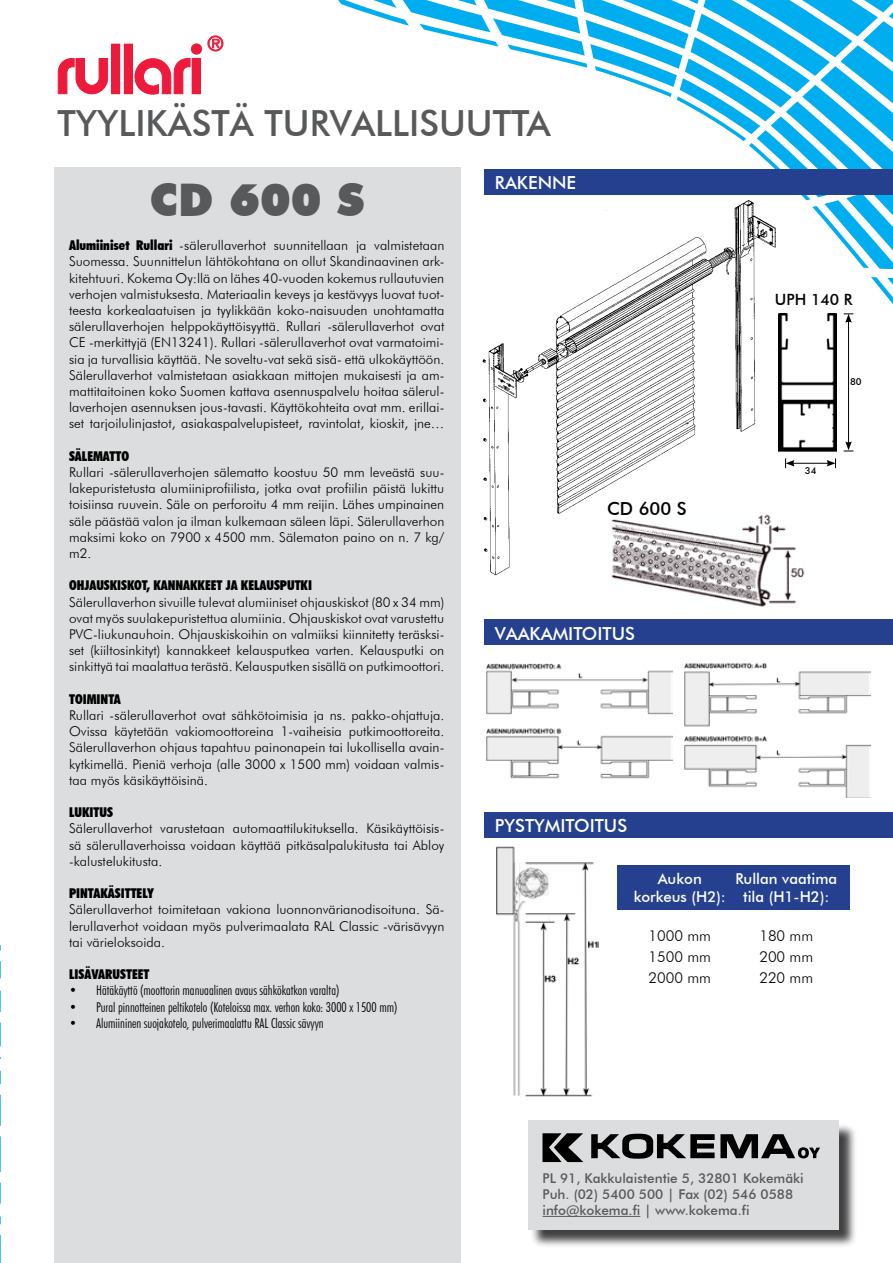
<style>
.page{position:relative;width:893px;height:1263px;background:#fff}
.page>*{position:absolute;margin:0;border:0;box-sizing:border-box;transform-origin:0 0}
.t1{font:900 45px "Futura BT";color:#58595b}
.t2{font:500 36px "Futura BT";color:#58595b}
.t3{font:500 18px "Futura BT";color:#fff}
.t4{font:500 18px "Futura BT";color:#000}
.t5{font:500 15.6px "Futura BT";color:#000}
.t6{font:500 15px/18px "Futura BT";color:#fff;text-align:center}
.t7{font:300 15px/21px "Futura BT";color:#000;text-align:justify}
.t8{font:300 13.5px/16.2px "Futura BT";color:#000;text-align:justify}
.t9{font:300 condensed 13.5px "Futura BT";color:#000}
.t10{font:500 13.5px/16.2px "Futura BT";color:#58595b}
.t11{font:900 condensed 13.5px "Futura BT";color:#000}
.t12{font:500 9.6px "Futura BT";color:#000}
.s1{font-weight:900;font-stretch:condensed}
</style>
<div class="page">
<svg style="left:338px;top:0;width:555px;height:177px"></svg>
<svg style="left:58px;top:58px;width:50px;height:36px"></svg>
<div style="left:112px;top:44px;width:8px;height:50px;background:#ed1a3b"></div>
<div style="left:111px;top:44px;width:9px;height:50px;border:1px solid #ed1a3b"></div>
<div style="left:124px;top:44px;width:8px;height:50px;background:#ed1a3b"></div>
<div style="left:124px;top:44px;width:9px;height:50px;border:1px solid #ed1a3b"></div>
<svg style="left:135px;top:58px;width:55px;height:36px"></svg>
<div style="left:162px;top:76px;width:9px;height:18px;border:1px solid #ed1a3b"></div>
<div style="left:192px;top:58px;width:8px;height:36px;background:#ed1a3b"></div>
<div style="left:191px;top:44px;width:11px;height:10px;background:#ed1a3b;border:1px solid #ed1a3b;border-radius:50%"></div>
<svg style="left:208px;top:36px;width:15px;height:15px"></svg>
<div style="left:530px;top:1123px;width:328px;height:125px;background:#000;opacity:.75"></div>
<div style="left:528px;top:1120px;width:311px;height:109px;background:#dcddde"></div>
<svg style="left:542px;top:1133px;width:41px;height:29px"></svg>
<svg style="left:591px;top:1134px;width:229px;height:25px"></svg>
<hr style="left:542px;top:1216px;width:98px;height:1px;background:#58595b">
<div style="left:54px;top:168px;width:406px;height:1095px;background:#dcddde"></div>
<div style="left:484px;top:811px;width:409px;height:26px;background:#25408f"></div>
<img style="left:487px;top:663px;width:186px;height:116px">
<img style="left:497px;top:846px;width:101px;height:251px">
<div style="left:484px;top:169px;width:409px;height:26px;background:#25408f"></div>
<div style="left:484px;top:619px;width:409px;height:26px;background:#25408f"></div>
<div style="left:617px;top:866px;width:233px;height:44px;background:#25408f"></div>
<img style="left:685px;top:663px;width:186px;height:134px">
<svg style="left:0;top:945px;width:1px;height:318px"></svg>
<img style="left:482px;top:200px;width:294px;height:376px">
<img style="left:606px;top:511px;width:199px;height:96px">
<hr style="left:792px;top:463px;width:37px;height:1px;background:#000">
<svg style="left:785px;top:458px;width:9px;height:10px"></svg>
<svg style="left:827px;top:458px;width:9px;height:10px"></svg>
<hr style="left:848px;top:320px;width:1px;height:124px;background:#000">
<svg style="left:844px;top:441px;width:9px;height:11px"></svg>
<svg style="left:844px;top:313px;width:9px;height:10px"></svg>
<img style="left:778px;top:313px;width:59px;height:139px">
<h2 class="t2" style="left:57px;top:102px;width:495px">TYYLIKÄSTÄ TURVALLISUUTTA</h2>
<h1 class="t1" style="left:149px;top:172px;width:217px">CD 600 S</h1>
<p class="t8" style="left:69px;top:237px;width:377px"><span class="s1">Alumiiniset Rullari</span> -sälerullaverhot suunnitellaan ja valmistetaan Suomessa. Suunnittelun lähtökohtana on ollut Skandinaavinen ark&shy;kitehtuuri. Kokema Oy:llä on lähes 40-vuoden kokemus rullautuvien verhojen valmistuksesta. Materiaalin keveys ja kestävyys luovat tuot&shy;teesta korkealaatuisen ja tyylikkään koko-naisuuden unohtamatta sälerullaverhojen helppokäyttöisyyttä. Rullari -sälerullaverhot ovat CE -merkittyjä (EN13241). Rullari -sälerullaverhot ovat varmatoimi&shy;sia ja turvallisia käyttää. Ne soveltu-vat sekä sisä- että ulkokäyttöön.<br>Sälerullaverhot valmistetaan asiakkaan mittojen mukaisesti ja am&shy;mattitaitoinen koko Suomen kattava asennuspalvelu hoitaa sälerul&shy;laverhojen asennuksen jous-tavasti. Käyttökohteita ovat mm. erillai&shy;set tarjoilulinjastot, asiakaspalvelupisteet, ravintolat, kioskit, jne…</p>
<p class="t11" style="left:69px;top:448px;width:62px">SÄLEMATTO</p>
<p class="t8" style="left:69px;top:464px;width:377px">Rullari -sälerullaverhojen sälematto koostuu 50 mm leveästä suu&shy;lakepuristetusta alumiiniprofiilista, jotka ovat profiilin päistä lukittu toisiinsa ruuvein. Säle on perforoitu 4 mm reijin. Lähes umpinainen säle päästää valon ja ilman kulkemaan säleen läpi. Sälerullaverhon maksimi koko on 7900 x 4500 mm. Sälematon paino on n. 7 kg/ m2.</p>
<p class="t11" style="left:69px;top:577px;width:244px">OHJAUSKISKOT, KANNAKKEET JA KELAUSPUTKI</p>
<p class="t8" style="left:69px;top:593px;width:377px">Sälerullaverhon sivuille tulevat alumiiniset ohjauskiskot (80 x 34 mm) ovat myös suulakepuristettua alumiinia. Ohjauskiskot ovat varustettu PVC-liukunauhoin. Ohjauskiskoihin on valmiiksi kiinnitetty teräsksi&shy;set (kiiltosinkityt) kannakkeet kelausputkea varten. Kelausputki on sinkittyä tai maalattua terästä. Kelausputken sisällä on putkimoottori.</p>
<p class="t11" style="left:69px;top:691px;width:53px">TOIMINTA</p>
<p class="t8" style="left:69px;top:707px;width:377px">Rullari -sälerullaverhot ovat sähkötoimisia ja ns. pakko-ohjattuja.<br>Ovissa käytetään vakiomoottoreina 1-vaiheisia putkimoottoreita.<br>Sälerullaverhon ohjaus tapahtuu painonapein tai lukollisella avain&shy;kytkimellä. Pieniä verhoja (alle 3000 x 1500 mm) voidaan valmis&shy;taa myös käsikäyttöisinä.</p>
<p class="t11" style="left:69px;top:804px;width:45px">LUKITUS</p>
<p class="t8" style="left:69px;top:820px;width:377px">Sälerullaverhot varustetaan automaattilukituksella. Käsikäyttöisis&shy;sä sälerullaverhoissa voidaan käyttää pitkäsalpalukitusta tai Abloy -kalustelukitusta.</p>
<p class="t11" style="left:69px;top:885px;width:86px">PINTAKÄSITTELY</p>
<p class="t8" style="left:69px;top:901px;width:377px">Sälerullaverhot toimitetaan vakiona luonnonvärianodisoituna. Sä&shy;lerullaverhot voidaan myös pulverimaalata RAL Classic -värisävyyn tai värieloksoida.</p>
<p class="t11" style="left:69px;top:966px;width:82px">LISÄVARUSTEET</p>
<p class="t9" style="left:69px;top:982px;width:272px">• Hätäkäyttö (moottorin manuaalinen avaus sähkökatkon varalta)</p>
<p class="t9" style="left:69px;top:998px;width:330px">• Pural pinnotteinen peltikotelo (Koteloissa max. verhon koko: 3000 x 1500 mm)</p>
<p class="t9" style="left:69px;top:1015px;width:256px">• Alumiininen suojakotelo, pulverimaalattu RAL Classic sävyyn</p>
<h3 class="t3" style="left:495px;top:172px;width:83px">RAKENNE</h3>
<h3 class="t4" style="left:607px;top:498px;width:81px">CD 600 S</h3>
<h3 class="t3" style="left:495px;top:623px;width:142px">VAAKAMITOITUS</h3>
<p class="t5" style="left:775px;top:290px;width:79px">UPH 140 R</p>
<p class="t12" style="left:805px;top:465px;width:13px">34</p>
<p class="t12" style="left:850px;top:376px;width:13px">80</p>
<h3 class="t3" style="left:495px;top:815px;width:134px">PYSTYMITOITUS</h3>
<p class="t6" style="left:634px;top:870px;width:94px">Aukon korkeus (H2):</p>
<p class="t7" style="left:648px;top:925px;width:64px">1000 mm 1500 mm 2000 mm</p>
<p class="t6" style="left:735px;top:870px;width:103px">Rullan vaatima tila (H1-H2):</p>
<p class="t7" style="left:759px;top:925px;width:55px">180 mm 200 mm 220 mm</p>
<p class="t10" style="left:542px;top:1169px;width:263px">PL 91, Kakkulaistentie 5, 32801 Kokemäki<br>Puh. (02) 5400 500 | Fax (02) 546 0588 info@kokema.fi | www.kokema.fi</p>
</div>
